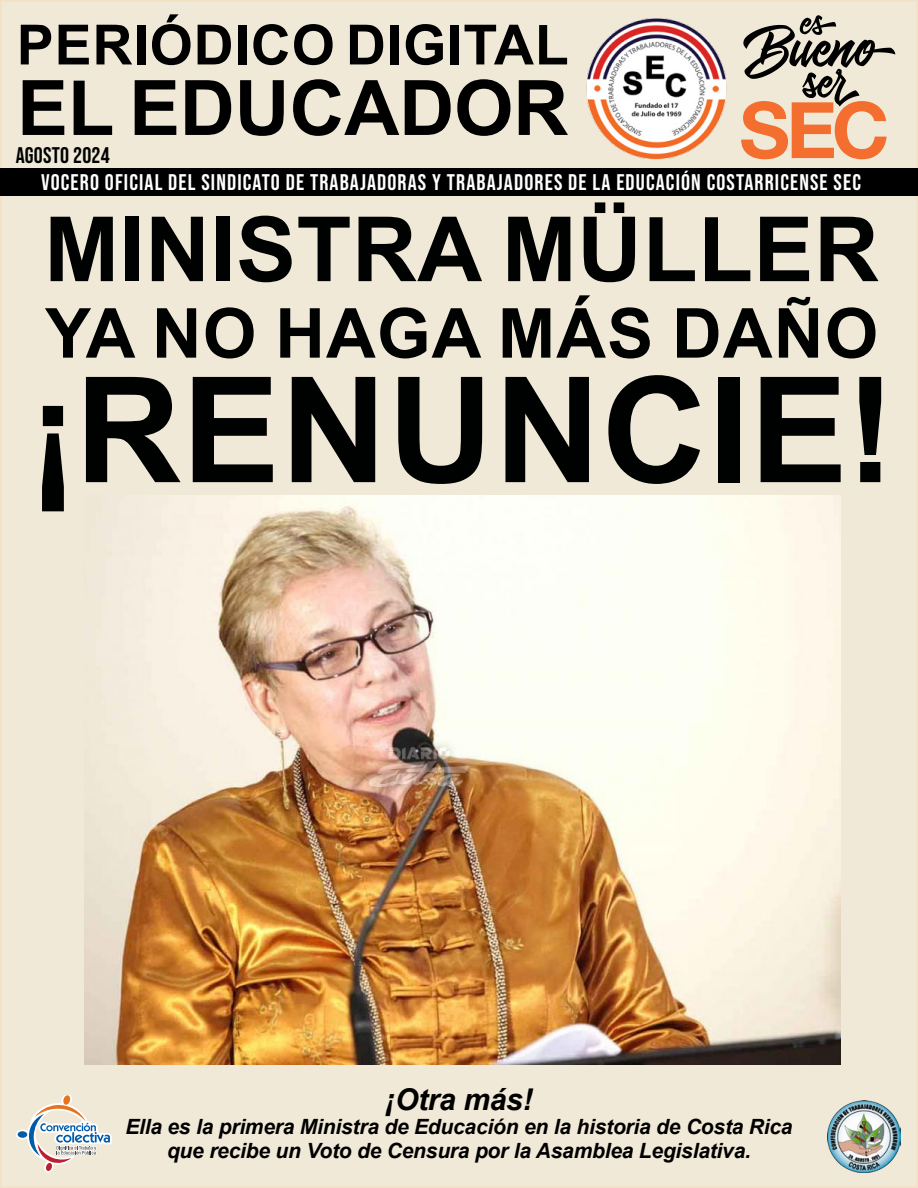
<style>
.page{position:relative;width:918px;height:1188px;background:#fff}
.page>*{position:absolute;margin:0;border:0;box-sizing:border-box;transform-origin:0 0}
.t1{font:700 147px "Arial";letter-spacing:.005em;color:#000101}
.t2{font:700 90px "Arial";letter-spacing:.005em;color:#000101}
.t3{font:700 76.5px "Arial";letter-spacing:-.005em;color:#000}
.t4{font:700 69px "Arial";letter-spacing:.015em;color:#000101}
.t5{font:700 55.5px "Arial";letter-spacing:.015em;color:#000}
.t6{font:italic 700 30px "Arial";letter-spacing:-.01em;color:#000}
.t7{font:22.5px "Bebas Neue";letter-spacing:.05em;color:#fff}
.t8{font:22.5px "Bebas Neue";letter-spacing:.01em;color:#000101}
.t9{font:italic 700 21px/24px "Arial";letter-spacing:-.01em;color:#000;text-align:center}
</style>
<div class="page">
<div style="left:1px;top:1px;width:916px;height:1186px;background:#f0e9d7"></div>
<div style="left:0;top:168px;width:918px;height:27px;background:#000"></div>
<img style="left:586px;top:18px;width:141px;height:141px">
<svg style="left:741px;top:15px;width:154px;height:144px"></svg>
<img style="left:828px;top:1101px;width:72px;height:72px">
<svg style="left:16px;top:1095px;width:96px;height:78px"></svg>
<img style="left:85px;top:495px;width:756px;height:569px">
<h3 class="t5" style="left:17px;top:6px;width:554px">PERIÓDICO DIGITAL</h3>
<h3 class="t3" style="left:17px;top:54px;width:553px">EL EDUCADOR</h3>
<p class="t8" style="left:16px;top:143px;width:28px">AGOSTO</p>
<p class="t8" style="left:73px;top:143px;width:38px">2024</p>
<p class="t7" style="left:41px;top:170px;width:821px">VOCERO OFICIAL DEL SINDICATO DE TRABAJADORAS Y TRABAJADORES DE LA EDUCACIÓN COSTARRICENSE SEC</p>
<h2 class="t2" style="left:44px;top:186px;width:836px">MINISTRA MÜLLER</h2>
<h3 class="t4" style="left:45px;top:285px;width:835px">YA NO HAGA MÁS DAÑO</h3>
<h1 class="t1" style="left:28px;top:327px;width:869px">¡RENUNCIE!</h1>
<h3 class="t6" style="left:385px;top:1080px;width:149px">¡Otra más!</h3>
<p class="t9" style="left:125px;top:1116px;width:669px">Ella es la primera Ministra de Educación en la historia de Costa Rica que recibe un Voto de Censura por la Asamblea Legislativa.</p>
</div>
